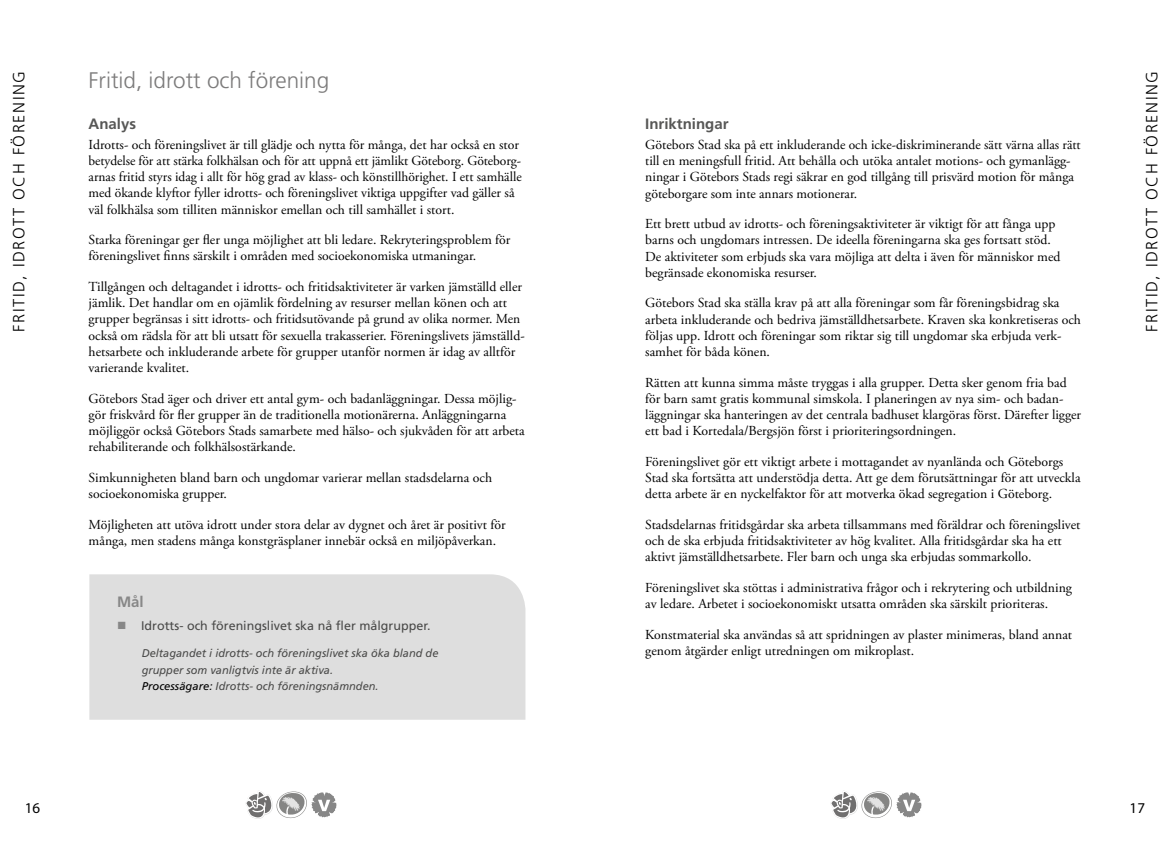
<style>
.page{position:relative;width:1170px;height:858px;background:#fff}
.page>*{position:absolute;margin:0;border:0;box-sizing:border-box;transform-origin:0 0}
.t1{font:300 22.5px "Frutiger";color:#7c7b7b}
.t2{font:300 16.25px "Frutiger LT Std";letter-spacing:.1em;color:#000}
.t3{font:700 15px "Frutiger";color:#575756}
.t4{font:15px "Myriad Pro";color:#000}
.t5{font:700 15px "Frutiger";color:#878787}
.t6{font:13.75px/16.2px "Adobe Garamond Pro";color:#000}
.t7{font:12.5px "Frutiger";color:#4a4a49}
.t8{font:italic 11.25px/16.2px "Frutiger";color:#4a4a49}
.s1{color:#878787}
.s2{color:#000}
</style>
<div class="page">
<div style="left:89px;top:574px;width:436px;height:145px;background:#dedede"></div>
<svg style="left:831px;top:791px;width:90px;height:27px"></svg>
<svg style="left:246px;top:791px;width:91px;height:27px"></svg>
<svg style="left:126px;top:630px;width:13px;height:1px"></svg>
<h1 class="t1" style="left:89px;top:67px;width:242px">Fritid, idrott och förening</h1>
<p class="t3" style="left:89px;top:115px;width:49px">Analys</p>
<p class="t6" style="left:89px;top:137px;width:434px">Idrotts- och föreningslivet är till glädje och nytta för många, det har också en stor betydelse för att stärka folkhälsan och för att uppnå ett jämlikt Göteborg. Göteborg&shy;arnas fritid styrs idag i allt för hög grad av klass- och könstillhörighet. I ett samhälle med ökande klyftor fyller idrotts- och föreningslivet viktiga uppgifter vad gäller så väl folkhälsa som tilliten människor emellan och till samhället i stort.</p>
<p class="t6" style="left:89px;top:232px;width:423px">Starka föreningar ger fler unga möjlighet att bli ledare. Rekryteringsproblem för föreningslivet finns särskilt i områden med socioekonomiska utmaningar.</p>
<p class="t6" style="left:89px;top:279px;width:437px">Tillgången och deltagandet i idrotts- och fritidsaktiviteter är varken jämställd eller jämlik. Det handlar om en ojämlik fördelning av resurser mellan könen och att grupper begränsas i sitt idrotts- och fritidsutövande på grund av olika normer. Men också om rädsla för att bli utsatt för sexuella trakasserier. Föreningslivets jämställd&shy;hetsarbete och inkluderande arbete för grupper utanför normen är idag av alltför varierande kvalitet.</p>
<p class="t6" style="left:89px;top:390px;width:437px">Götebors Stad äger och driver ett antal gym- och badanläggningar. Dessa möjlig&shy;gör friskvård för fler grupper än de traditionella motionärerna. Anläggningarna möjliggör också Götebors Stads samarbete med hälso- och sjukvåden för att arbeta rehabiliterande och folkhälsostärkande.</p>
<p class="t6" style="left:89px;top:470px;width:405px">Simkunnigheten bland barn och ungdomar varierar mellan stadsdelarna och socioekonomiska grupper.</p>
<p class="t6" style="left:89px;top:516px;width:418px">Möjligheten att utöva idrott under stora delar av dygnet och året är positivt för många, men stadens många konstgräsplaner innebär också en miljöpåverkan.</p>
<p class="t2" style="left:10px;top:332px;width:262px;rotate:-90deg">FRITID, IDROTT OCH FÖRENING</p>
<p class="t2" style="left:1142px;top:332px;width:262px;rotate:-90deg">FRITID, IDROTT OCH FÖRENING</p>
<p class="t3" style="left:645px;top:115px;width:85px">Inriktningar</p>
<p class="t6" style="left:645px;top:137px;width:437px">Götebors Stad ska på ett inkluderande och icke-diskriminerande sätt värna allas rätt till en meningsfull fritid. Att behålla och utöka antalet motions- och gymanlägg&shy;ningar i Götebors Stads regi säkrar en god tillgång till prisvärd motion för många göteborgare som inte annars motionerar.</p>
<p class="t6" style="left:645px;top:216px;width:417px">Ett brett utbud av idrotts- och föreningsaktiviteter är viktigt för att fånga upp barns och ungdomars intressen. De ideella föreningarna ska ges fortsatt stöd.<br>De aktiviteter som erbjuds ska vara möjliga att delta i även för människor med begränsade ekonomiska resurser.</p>
<p class="t6" style="left:645px;top:295px;width:437px">Götebors Stad ska ställa krav på att alla föreningar som får föreningsbidrag ska arbeta inkluderande och bedriva jämställdhetsarbete. Kraven ska konkretiseras och följas upp. Idrott och föreningar som riktar sig till ungdomar ska erbjuda verk&shy;samhet för båda könen.</p>
<p class="t6" style="left:645px;top:374px;width:437px">Rätten att kunna simma måste tryggas i alla grupper. Detta sker genom fria bad för barn samt gratis kommunal simskola. I planeringen av nya sim- och badan&shy;läggningar ska hanteringen av det centrala badhuset klargöras först. Därefter ligger ett bad i Kortedala/Bergsjön först i prioriteringsordningen.</p>
<p class="t6" style="left:645px;top:454px;width:437px">Föreningslivet gör ett viktigt arbete i mottagandet av nyanlända och Göteborgs<br>Stad ska fortsätta att understödja detta. Att ge dem förutsättningar för att utveckla detta arbete är en nyckelfaktor för att motverka ökad segregation i Göteborg.</p>
<p class="t6" style="left:645px;top:517px;width:436px">Stadsdelarnas fritidsgårdar ska arbeta tillsammans med föräldrar och föreningslivet och de ska erbjuda fritidsaktiviteter av hög kvalitet. Alla fritidsgårdar ska ha ett aktivt jämställdhetsarbete. Fler barn och unga ska erbjudas sommarkollo.</p>
<p class="t6" style="left:645px;top:579px;width:428px">Föreningslivet ska stöttas i administrativa frågor och i rekrytering och utbildning av ledare. Arbetet i socioekonomiskt utsatta områden ska särskilt prioriteras.</p>
<p class="t6" style="left:645px;top:626px;width:428px">Konstmaterial ska användas så att spridningen av plaster minimeras, bland annat genom åtgärder enligt utredningen om mikroplast.</p>
<p class="t5" style="left:117px;top:593px;width:28px">Mål</p>
<p class="t7" style="left:117px;top:618px;width:315px"><span class="s1">■</span> Idrotts- och föreningslivet ska nå fler målgrupper.</p>
<p class="t8" style="left:142px;top:645px;width:298px">Deltagandet i idrotts- och föreningslivet ska öka bland de grupper som vanligtvis inte är aktiva.<br><span class="s2">Processägare:</span> Idrotts- och föreningsnämnden.</p>
<p class="t4" style="left:25px;top:798px;width:17px">16</p>
<p class="t4" style="left:1129px;top:798px;width:17px">17</p>
</div>
